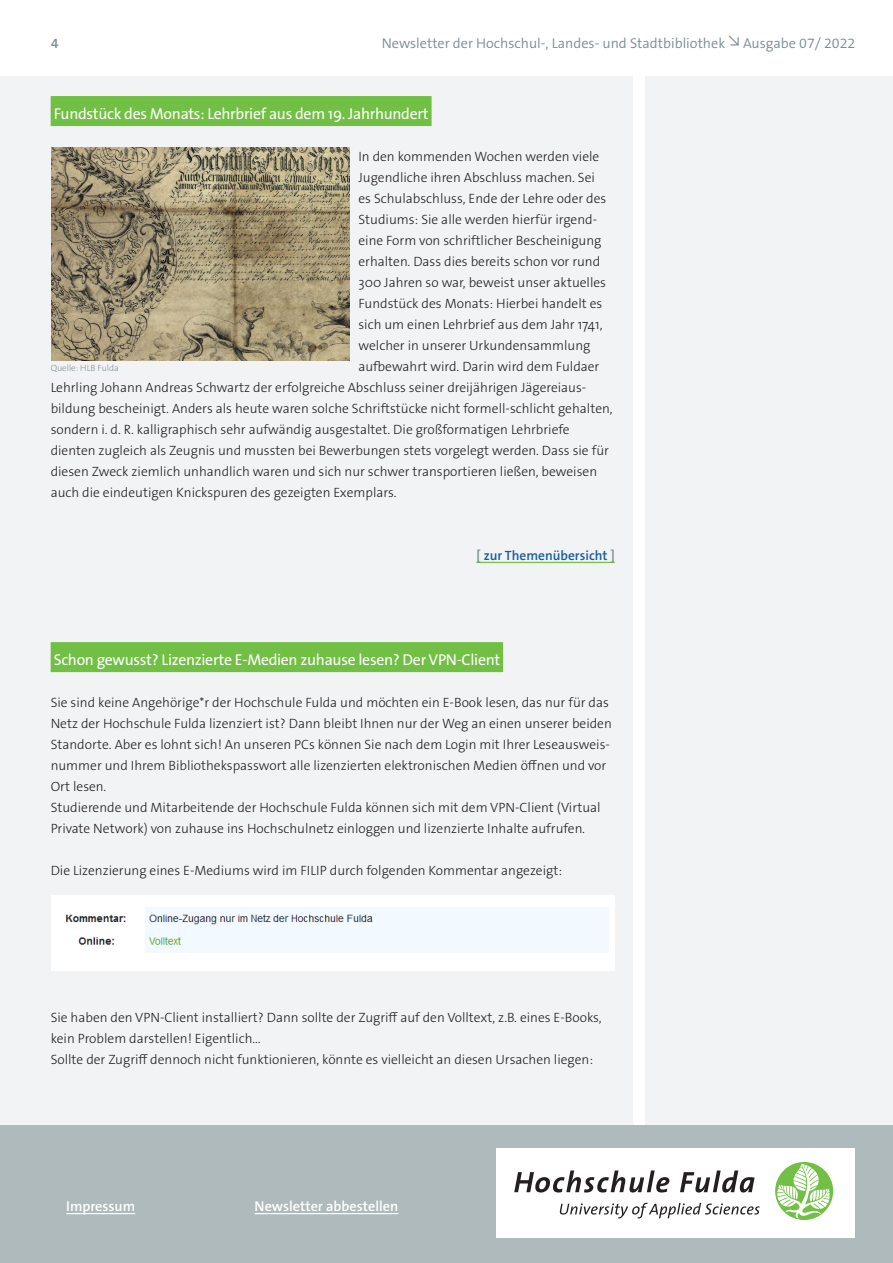
<style>
.page{position:relative;width:893px;height:1263px;background:#fff}
.page>*{position:absolute;margin:0;border:0;box-sizing:border-box;transform-origin:0 0}
.Copy_Headline_HFD-Gr{font:15.75px "The Sans Os F";letter-spacing:-.02em;color:#fff}
.t1{font:300 14.25px "The Sans Os F";color:#7a8d91}
.t2{font:600 14.25px "The Sans Os F";color:#fff}
.Copy_Headline_HFD-Gr-2{font:300 13.5px/21px "The Sans Os F";color:#231f20}
.Copy_Link{font:600 13.5px "The Sans Os F";color:#175d9e}
.t3{font:600 13.5px "The Sans Os F";color:#7a8d91}
.t4{font:200 9px "The Sans Os F";color:#728488}
.s1{color:#7a8d91}
</style>
<div class="page">
<div style="left:0;top:77px;width:632px;height:1048px;background:#f1f3f4"></div>
<div style="left:645px;top:77px;width:248px;height:1048px;background:#f1f3f4"></div>
<div style="left:0;top:1125px;width:893px;height:138px;background:#afbabd"></div>
<hr style="left:66px;top:1213px;width:69px;height:1px;background:#fff">
<div style="left:496px;top:1148px;width:359px;height:90px;background:#fff"></div>
<div style="left:775px;top:1162px;width:58px;height:58px;background:#71bf44;border-radius:50%"></div>
<svg style="left:777px;top:1163px;width:53px;height:55px"></svg>
<svg style="left:514px;top:1170px;width:155px;height:22px"></svg>
<svg style="left:680px;top:1170px;width:74px;height:22px"></svg>
<svg style="left:559px;top:1203px;width:201px;height:15px"></svg>
<hr style="left:255px;top:1213px;width:143px;height:1px;background:#fff">
<div style="left:51px;top:96px;width:381px;height:30px;background:#71bf44"></div>
<hr style="left:476px;top:562px;width:139px;height:1px;background:#71bf44">
<div style="left:51px;top:642px;width:452px;height:30px;background:#71bf44"></div>
<img style="left:51px;top:148px;width:298px;height:213px">
<img style="left:51px;top:896px;width:564px;height:74px">
<p class="t3" style="left:51px;top:35px;width:9px">4</p>
<p class="t1" style="left:382px;top:34px;width:475px">Newsletter der Hochschul-, Landes- und Stadtbibliothek <sup>↘</sup> Ausgabe 07/ 2022</p>
<p class="Copy_Headline_HFD-Gr" style="left:54px;top:103px;width:376px">Fundstück des Monats: Lehrbrief aus dem 19. Jahrhundert</p>
<p class="Copy_Headline_HFD-Gr-2" style="left:358px;top:146px;width:242px">In den kommenden Wochen werden viele</p>
<p class="Copy_Headline_HFD-Gr-2" style="left:358px;top:167px;width:238px">Jugendliche ihren Abschluss machen. Sei</p>
<p class="Copy_Headline_HFD-Gr-2" style="left:358px;top:188px;width:249px">es Schulabschluss, Ende der Lehre oder des</p>
<p class="Copy_Headline_HFD-Gr-2" style="left:358px;top:209px;width:240px">Studiums: Sie alle werden hierfür irgend-</p>
<p class="Copy_Headline_HFD-Gr-2" style="left:358px;top:230px;width:244px">eine Form von schriftlicher Bescheinigung</p>
<p class="Copy_Headline_HFD-Gr-2" style="left:358px;top:251px;width:243px">erhalten. Dass dies bereits schon vor rund</p>
<p class="Copy_Headline_HFD-Gr-2" style="left:358px;top:272px;width:249px">300 Jahren so war, beweist unser aktuelles</p>
<p class="Copy_Headline_HFD-Gr-2" style="left:358px;top:293px;width:245px">Fundstück des Monats: Hierbei handelt es</p>
<p class="Copy_Headline_HFD-Gr-2" style="left:358px;top:314px;width:245px">sich um einen Lehrbrief aus dem Jahr 1741,</p>
<p class="Copy_Headline_HFD-Gr-2" style="left:358px;top:335px;width:234px">welcher in unserer Urkundensammlung</p>
<p class="Copy_Headline_HFD-Gr-2" style="left:358px;top:356px;width:242px">aufbewahrt wird. Darin wird dem Fuldaer</p>
<p class="Copy_Headline_HFD-Gr-2" style="left:51px;top:377px;width:537px">Lehrling Johann Andreas Schwartz der erfolgreiche Abschluss seiner dreijährigen Jägereiaus-</p>
<p class="Copy_Headline_HFD-Gr-2" style="left:51px;top:398px;width:563px">bildung bescheinigt. Anders als heute waren solche Schriftstücke nicht formell-schlicht gehalten,</p>
<p class="Copy_Headline_HFD-Gr-2" style="left:51px;top:419px;width:520px">sondern i. d. R. kalligraphisch sehr aufwändig ausgestaltet. Die großformatigen Lehrbriefe</p>
<p class="Copy_Headline_HFD-Gr-2" style="left:51px;top:440px;width:560px">dienten zugleich als Zeugnis und mussten bei Bewerbungen stets vorgelegt werden. Dass sie für</p>
<p class="Copy_Headline_HFD-Gr-2" style="left:51px;top:461px;width:548px">diesen Zweck ziemlich unhandlich waren und sich nur schwer transportieren ließen, beweisen</p>
<p class="Copy_Headline_HFD-Gr-2" style="left:51px;top:482px;width:348px">auch die eindeutigen Knickspuren des gezeigten Exemplars.</p>
<p class="t4" style="left:51px;top:362px;width:70px">Quelle: HLB Fulda</p>
<p class="Copy_Link" style="left:476px;top:546px;width:140px"><span class="s1">[</span> zur Themenübersicht <span class="s1">]</span></p>
<p class="Copy_Headline_HFD-Gr" style="left:54px;top:649px;width:448px">Schon gewusst? Lizenzierte E-Medien zuhause lesen? Der VPN-Client</p>
<p class="Copy_Headline_HFD-Gr-2" style="left:51px;top:692px;width:563px">Sie sind keine Angehörige*r der Hochschule Fulda und möchten ein E-Book lesen, das nur für das Netz der Hochschule Fulda lizenziert ist? Dann bleibt Ihnen nur der Weg an einen unserer beiden Standorte. Aber es lohnt sich! An unseren PCs können Sie nach dem Login mit Ihrer Leseausweis&shy;nummer und Ihrem Bibliothekspasswort alle lizenzierten elektronischen Medien öffnen und vor Ort lesen.</p>
<p class="Copy_Headline_HFD-Gr-2" style="left:51px;top:797px;width:551px">Studierende und Mitarbeitende der Hochschule Fulda können sich mit dem VPN-Client (Virtual<br>Private Network) von zuhause ins Hochschulnetz einloggen und lizenzierte Inhalte aufrufen.</p>
<p class="Copy_Headline_HFD-Gr-2" style="left:51px;top:860px;width:513px">Die Lizenzierung eines E-Mediums wird im FILIP durch folgenden Kommentar angezeigt:</p>
<p class="Copy_Headline_HFD-Gr-2" style="left:51px;top:1007px;width:553px">Sie haben den VPN-Client installiert? Dann sollte der Zugriff auf den Volltext, z.B. eines E-Books, kein Problem darstellen! Eigentlich…</p>
<p class="Copy_Headline_HFD-Gr-2" style="left:51px;top:1049px;width:544px">Sollte der Zugriff dennoch nicht funktionieren, könnte es vielleicht an diesen Ursachen liegen:</p>
<p class="t2" style="left:66px;top:1197px;width:70px">Impressum</p>
<p class="t2" style="left:255px;top:1197px;width:145px">Newsletter abbestellen</p>
</div>
